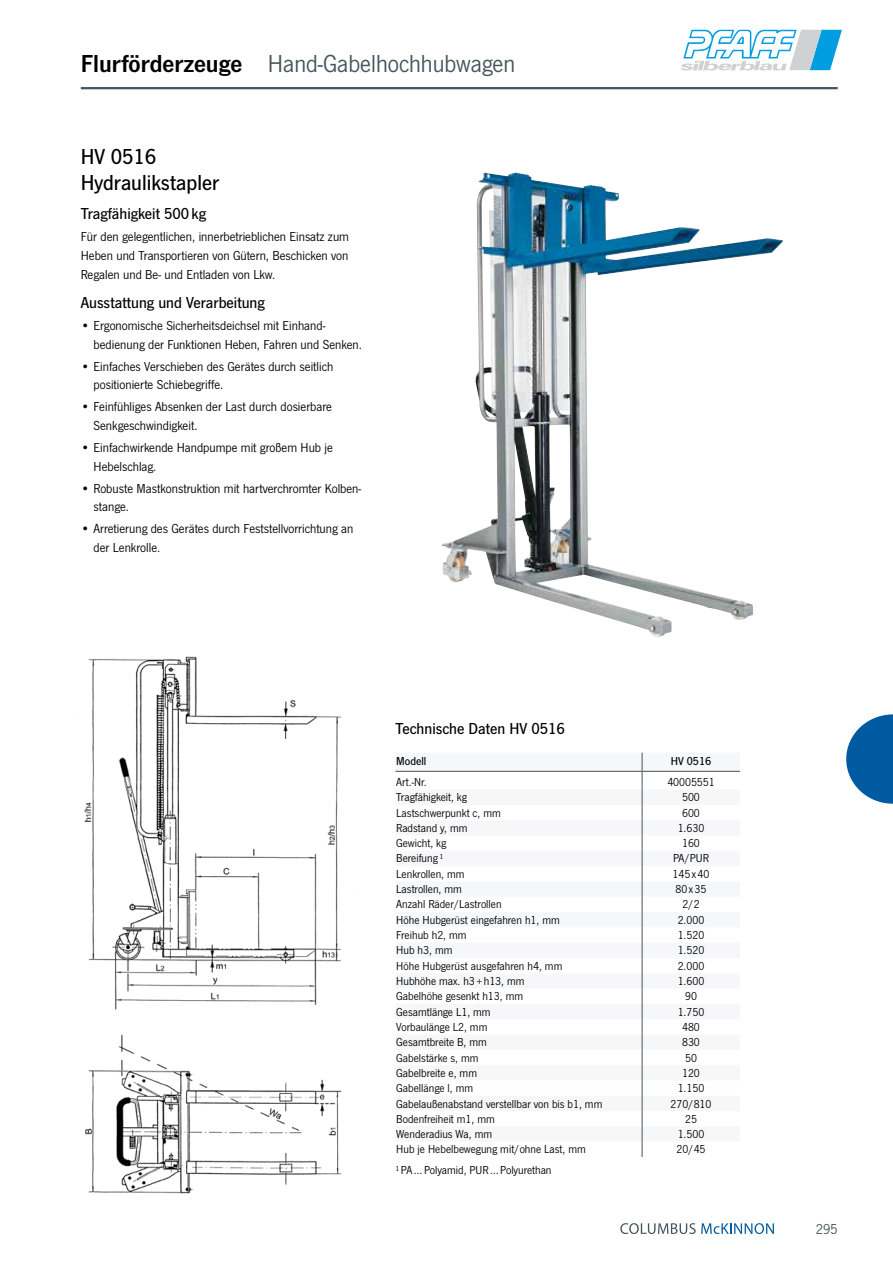
<style>
.page{position:relative;width:893px;height:1263px;background:#fff}
.page>*{position:absolute;margin:0;border:0;box-sizing:border-box;transform-origin:0 0}
.t1{font:25.5px "News Got";color:#46535b}
.t2{font:500 22.5px/26.1px "News Got";color:#000}
.t3{font:500 16.5px "News Got";color:#000}
.t4{font:15px "News Got";color:#46535b}
.t5{font:13.5px/18.6px "News Got";color:#000}
.t6{font:12px "News Got";color:#000}
.t7{font:500 12px "News Got";color:#000}
.s1{font-family:"News Got Dem";color:#000}
</style>
<div class="page">
<img style="left:442px;top:172px;width:341px;height:465px">
<svg style="left:681px;top:30px;width:161px;height:40px"></svg>
<hr style="left:81px;top:87px;width:757px;height:2px;background:#46535b">
<svg style="left:620px;top:1223px;width:154px;height:11px"></svg>
<img style="left:84px;top:656px;width:258px;height:538px">
<svg style="left:395px;top:753px;width:345px;height:404px"></svg>
<svg style="left:846px;top:714px;width:47px;height:90px"></svg>
<h1 class="t1" style="left:81px;top:50px;width:436px"><span class="s1">Flurförderzeuge</span> Hand-Gabelhochhubwagen</h1>
<h2 class="t2" style="left:81px;top:144px;width:140px">HV 0516<br>Hydraulikstapler</h2>
<h3 class="t3" style="left:81px;top:205px;width:127px">Tragfähigkeit 500kg</h3>
<p class="t5" style="left:81px;top:228px;width:270px;text-align:justify">Für den gelegentlichen, innerbetrieblichen Einsatz zum Heben und Transportieren von Gütern, Beschicken von Regalen und Be- und Entladen von Lkw.</p>
<h3 class="t3" style="left:81px;top:294px;width:186px">Ausstattung und Verarbeitung</h3>
<p class="t5" style="left:94px;top:317px;width:270px;text-indent:-13px">• Ergonomische Sicherheitsdeichsel mit Einhand&shy;bedienung der Funktionen Heben, Fahren und Senken.</p>
<p class="t5" style="left:94px;top:357px;width:241px;text-indent:-13px">• Einfaches Verschieben des Gerätes durch seitlich positionierte Schiebegriffe.</p>
<p class="t5" style="left:94px;top:398px;width:240px;text-indent:-13px">• Feinfühliges Absenken der Last durch dosierbare<br>Senkgeschwindigkeit.</p>
<p class="t5" style="left:94px;top:438px;width:241px;text-indent:-13px">• Einfachwirkende Handpumpe mit großem Hub je<br>Hebelschlag.</p>
<p class="t5" style="left:94px;top:479px;width:269px;text-indent:-13px">• Robuste Mastkonstruktion mit hartverchromter Kolben&shy;stange.</p>
<p class="t5" style="left:94px;top:520px;width:261px;text-indent:-13px">• Arretierung des Gerätes durch Feststellvorrichtung an der Lenkrolle.</p>
<h3 class="t3" style="left:395px;top:719px;width:171px">Technische Daten HV 0516</h3>
<p class="t7" style="left:396px;top:754px;width:32px">Modell</p>
<p class="t7" style="left:671px;top:754px;width:42px">HV 0516</p>
<p class="t6" style="left:396px;top:775px;width:32px">Art.-Nr.</p>
<p class="t6" style="left:667px;top:775px;width:49px">40005551</p>
<p class="t6" style="left:396px;top:791px;width:72px">Tragfähigkeit, kg</p>
<p class="t6" style="left:682px;top:791px;width:19px">500</p>
<p class="t6" style="left:396px;top:806px;width:106px">Lastschwerpunkt c, mm</p>
<p class="t6" style="left:682px;top:806px;width:19px">600</p>
<p class="t6" style="left:396px;top:821px;width:73px">Radstand y, mm</p>
<p class="t6" style="left:678px;top:821px;width:28px">1.630</p>
<p class="t6" style="left:396px;top:836px;width:51px">Gewicht, kg</p>
<p class="t6" style="left:682px;top:836px;width:19px">160</p>
<p class="t6" style="left:396px;top:852px;width:49px">Bereifung ¹</p>
<p class="t6" style="left:673px;top:852px;width:37px">PA/PUR</p>
<p class="t6" style="left:396px;top:867px;width:70px">Lenkrollen, mm</p>
<p class="t6" style="left:673px;top:867px;width:38px">145 x 40</p>
<p class="t6" style="left:396px;top:882px;width:67px">Lastrollen, mm</p>
<p class="t6" style="left:675px;top:882px;width:32px">80x35</p>
<p class="t6" style="left:396px;top:898px;width:107px">Anzahl Räder/Lastrollen</p>
<p class="t6" style="left:682px;top:898px;width:19px">2/2</p>
<p class="t6" style="left:396px;top:913px;width:165px">Höhe Hubgerüst eingefahren h1, mm</p>
<p class="t6" style="left:678px;top:913px;width:28px">2.000</p>
<p class="t6" style="left:396px;top:928px;width:72px">Freihub h2, mm</p>
<p class="t6" style="left:678px;top:928px;width:28px">1.520</p>
<p class="t6" style="left:396px;top:944px;width:58px">Hub h3, mm</p>
<p class="t6" style="left:678px;top:944px;width:28px">1.520</p>
<p class="t6" style="left:396px;top:959px;width:168px">Höhe Hubgerüst ausgefahren h4, mm</p>
<p class="t6" style="left:678px;top:959px;width:28px">2.000</p>
<p class="t6" style="left:396px;top:974px;width:130px">Hubhöhe max. h3 + h13, mm</p>
<p class="t6" style="left:678px;top:974px;width:28px">1.600</p>
<p class="t6" style="left:396px;top:990px;width:128px">Gabelhöhe gesenkt h13, mm</p>
<p class="t6" style="left:685px;top:990px;width:13px">90</p>
<p class="t6" style="left:396px;top:1005px;width:96px">Gesamtlänge L1, mm</p>
<p class="t6" style="left:678px;top:1005px;width:28px">1.750</p>
<p class="t6" style="left:396px;top:1020px;width:93px">Vorbaulänge L2, mm</p>
<p class="t6" style="left:682px;top:1020px;width:19px">480</p>
<p class="t6" style="left:396px;top:1036px;width:92px">Gesamtbreite B, mm</p>
<p class="t6" style="left:682px;top:1036px;width:19px">830</p>
<p class="t6" style="left:396px;top:1051px;width:84px">Gabelstärke s, mm</p>
<p class="t6" style="left:685px;top:1051px;width:13px">50</p>
<p class="t6" style="left:396px;top:1066px;width:82px">Gabelbreite e, mm</p>
<p class="t6" style="left:682px;top:1066px;width:19px">120</p>
<p class="t6" style="left:396px;top:1081px;width:78px">Gabellänge l, mm</p>
<p class="t6" style="left:678px;top:1081px;width:28px">1.150</p>
<p class="t6" style="left:396px;top:1097px;width:208px">Gabelaußenabstand verstellbar von bis b1, mm</p>
<p class="t6" style="left:670px;top:1097px;width:42px">270/810</p>
<p class="t6" style="left:396px;top:1112px;width:100px">Bodenfreiheit m1, mm</p>
<p class="t6" style="left:685px;top:1112px;width:13px">25</p>
<p class="t6" style="left:396px;top:1127px;width:97px">Wenderadius Wa, mm</p>
<p class="t6" style="left:678px;top:1127px;width:28px">1.500</p>
<p class="t6" style="left:396px;top:1143px;width:191px">Hub je Hebelbewegung mit/ohne Last, mm</p>
<p class="t6" style="left:676px;top:1143px;width:31px">20/45</p>
<p class="t6" style="left:395px;top:1163px;width:158px">¹PA…Polyamid, PUR…Polyurethan</p>
<p class="t4" style="left:816px;top:1221px;width:23px">295</p>
</div>
